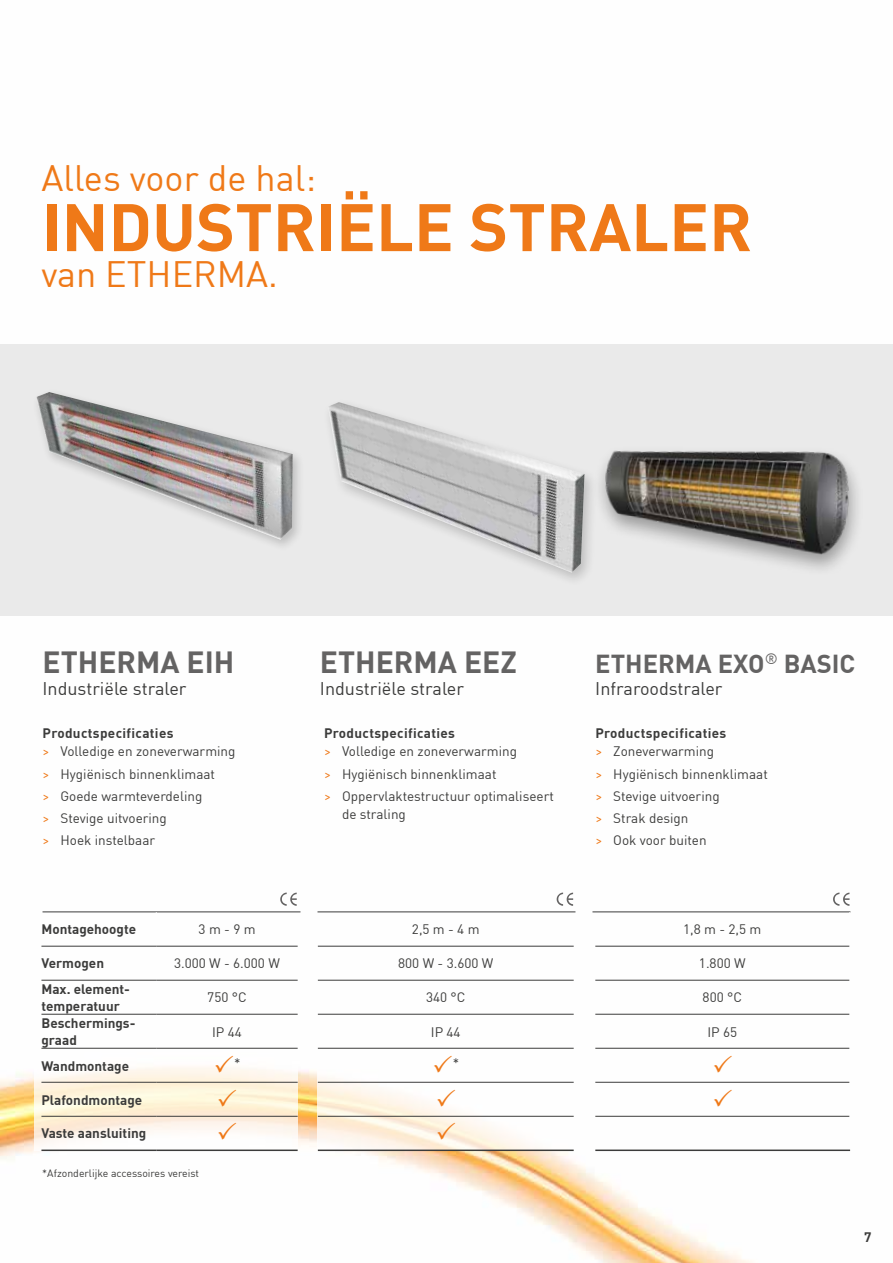
<style>
.page{position:relative;width:893px;height:1263px;background:#fff}
.page>*{position:absolute;margin:0;border:0;box-sizing:border-box;transform-origin:0 0}
.t1{font:700 66px "DIN";color:#ef7918}
.t2{font:36px "DIN";color:#ef7918}
.t3{font:700 30px "DIN";color:#646363}
.t4{font:700 25.5px "DIN";color:#646363}
.t5{font:18px "DIN";color:#3c3c3b}
.t6{font:13.5px/22.2px "DIN";color:#3c3c3b}
.t7{font:700 13.5px/16.5px "DIN";color:#3c3c3b}
.t8{font:700 13.5px/18px "DIN";letter-spacing:.025em;color:#3c3c3b}
.t9{font:10.5px "DIN";color:#3c3c3b}
.s1{font-weight:700}
.s2{color:#ef7918}
.s3{font-weight:400;color:#ef7918}
.s4{font-weight:400}
</style>
<div class="page">
<img style="left:0;top:615px;width:893px;height:648px">
<svg style="left:34px;top:911px;width:263px;height:239px"></svg>
<svg style="left:317px;top:912px;width:257px;height:238px"></svg>
<div style="left:596px;top:911px;width:254px;height:239px;background:#fff"></div>
<div style="left:0;top:344px;width:893px;height:271px;background:#eaeaea"></div>
<hr style="left:43px;top:911px;width:257px;height:1px;background:#3c3c3b">
<hr style="left:317px;top:911px;width:258px;height:1px;background:#3c3c3b">
<hr style="left:592px;top:911px;width:258px;height:1px;background:#3c3c3b">
<svg style="left:280px;top:892px;width:17px;height:14px"></svg>
<svg style="left:557px;top:892px;width:16px;height:14px"></svg>
<svg style="left:833px;top:892px;width:17px;height:14px"></svg>
<hr style="left:595px;top:946px;width:254px;height:1px;background:#3c3c3b">
<hr style="left:595px;top:980px;width:254px;height:1px;background:#3c3c3b">
<hr style="left:595px;top:1014px;width:254px;height:1px;background:#3c3c3b">
<hr style="left:595px;top:1048px;width:254px;height:1px;background:#3c3c3b">
<hr style="left:595px;top:1082px;width:254px;height:1px;background:#3c3c3b">
<hr style="left:595px;top:1116px;width:254px;height:1px;background:#3c3c3b">
<hr style="left:595px;top:1149px;width:255px;height:2px;background:#3c3c3b">
<hr style="left:318px;top:946px;width:256px;height:1px;background:#3c3c3b">
<hr style="left:318px;top:980px;width:256px;height:1px;background:#3c3c3b">
<hr style="left:318px;top:1014px;width:256px;height:1px;background:#3c3c3b">
<hr style="left:318px;top:1048px;width:256px;height:1px;background:#3c3c3b">
<hr style="left:318px;top:1082px;width:256px;height:1px;background:#3c3c3b">
<hr style="left:318px;top:1116px;width:256px;height:1px;background:#3c3c3b">
<hr style="left:318px;top:1149px;width:256px;height:2px;background:#3c3c3b">
<hr style="left:156px;top:912px;width:1px;height:34px;background:#fff">
<hr style="left:41px;top:946px;width:115px;height:1px;background:#3c3c3b">
<hr style="left:156px;top:946px;width:142px;height:1px;background:#3c3c3b">
<hr style="left:41px;top:980px;width:115px;height:1px;background:#3c3c3b">
<hr style="left:156px;top:980px;width:142px;height:1px;background:#3c3c3b">
<hr style="left:41px;top:1014px;width:115px;height:1px;background:#3c3c3b">
<hr style="left:156px;top:1014px;width:142px;height:1px;background:#3c3c3b">
<hr style="left:41px;top:1048px;width:115px;height:1px;background:#3c3c3b">
<hr style="left:156px;top:1048px;width:142px;height:1px;background:#3c3c3b">
<hr style="left:41px;top:1082px;width:115px;height:1px;background:#3c3c3b">
<hr style="left:156px;top:1082px;width:142px;height:1px;background:#3c3c3b">
<hr style="left:41px;top:1116px;width:115px;height:1px;background:#3c3c3b">
<hr style="left:156px;top:1116px;width:142px;height:1px;background:#3c3c3b">
<hr style="left:41px;top:1149px;width:115px;height:2px;background:#3c3c3b">
<hr style="left:156px;top:1149px;width:142px;height:2px;background:#3c3c3b">
<img style="left:329px;top:402px;width:243px;height:171px">
<div style="left:31px;top:388px;width:274px;height:165px;background:#000;opacity:.2"></div>
<img style="left:36px;top:392px;width:257px;height:148px">
<img style="left:572px;top:450px;width:286px;height:130px">
<svg style="left:434px;top:1055px;width:18px;height:17px"></svg>
<svg style="left:437px;top:1089px;width:18px;height:17px"></svg>
<svg style="left:437px;top:1122px;width:18px;height:18px"></svg>
<svg style="left:215px;top:1055px;width:18px;height:17px"></svg>
<svg style="left:219px;top:1089px;width:17px;height:17px"></svg>
<svg style="left:219px;top:1122px;width:17px;height:18px"></svg>
<h2 class="t2" style="left:41px;top:156px;width:276px">Alles voor de hal:</h2>
<h1 class="t1" style="left:41px;top:184px;width:712px">INDUSTRIËLE STRALER</h1>
<h2 class="t2" style="left:41px;top:252px;width:238px">van ETHERMA.</h2>
<h3 class="t3" style="left:43px;top:642px;width:193px">ETHERMA EIH</h3>
<h3 class="t5" style="left:43px;top:677px;width:146px">Industriële straler</h3>
<p class="t6" style="left:43px;top:724px;width:194px;line-height:18px"><span class="s1">Productspecificaties<br></span><span class="s2">&gt;</span> Volledige en zoneverwarming</p>
<p class="t6" style="left:43px;top:762px;width:174px"><span class="s2">&gt;</span> Hygiënisch binnenklimaat <span class="s2">&gt;</span> Goede warmteverdeling<br><span class="s2">&gt;</span> Stevige uitvoering<br><span class="s2">&gt;</span> Hoek instelbaar</p>
<p class="t7" style="left:41px;top:920px;width:96px">Montagehoogte</p>
<p class="t6" style="left:199px;top:918px;width:59px">3 m - 9 m</p>
<p class="t7" style="left:41px;top:955px;width:64px">Vermogen</p>
<p class="t6" style="left:174px;top:952px;width:107px">3.000 W - 6.000 W</p>
<p class="t7" style="left:41px;top:980px;width:90px">Max. element&shy;temperatuur</p>
<p class="t6" style="left:207px;top:986px;width:41px">750 °C</p>
<p class="t7" style="left:41px;top:1014px;width:96px">Beschermings&shy;graad</p>
<p class="t6" style="left:212px;top:1020px;width:31px">IP 44</p>
<p class="t7" style="left:41px;top:1057px;width:89px">Wandmontage</p>
<p class="t6" style="left:234px;top:1052px;width:8px">*</p>
<p class="t7" style="left:41px;top:1091px;width:102px">Plafondmontage</p>
<p class="t7" style="left:41px;top:1124px;width:106px">Vaste aansluiting</p>
<p class="t9" style="left:42px;top:1166px;width:158px">*Afzonderlijke accessoires vereist</p>
<h3 class="t3" style="left:320px;top:642px;width:198px">ETHERMA EEZ</h3>
<h3 class="t5" style="left:320px;top:677px;width:146px">Industriële straler</h3>
<p class="t6" style="left:324px;top:724px;width:194px;line-height:18px"><span class="s1">Productspecificaties<br></span><span class="s2">&gt;</span> Volledige en zoneverwarming</p>
<p class="t6" style="left:324px;top:762px;width:231px"><span class="s2">&gt;</span> Hygiënisch binnenklimaat<br><span class="s2">&gt;</span> Oppervlaktestructuur optimaliseert</p>
<p class="t6" style="left:342px;top:803px;width:65px">de straling</p>
<p class="t6" style="left:412px;top:918px;width:69px">2,5 m - 4 m</p>
<p class="t6" style="left:398px;top:952px;width:97px">800 W - 3.600 W</p>
<p class="t6" style="left:426px;top:986px;width:41px">340 °C</p>
<p class="t6" style="left:431px;top:1020px;width:31px">IP 44</p>
<p class="t6" style="left:453px;top:1052px;width:8px">*</p>
<h3 class="t4" style="left:595px;top:647px;width:260px">ETHERMA EXO<sup>®</sup> BASIC</h3>
<h3 class="t5" style="left:595px;top:677px;width:129px">Infraroodstraler</h3>
<p class="t8" style="left:595px;top:724px;width:132px">Productspecificaties <span class="s3">&gt;</span> <span class="s4">Zoneverwarming</span></p>
<p class="t6" style="left:595px;top:762px;width:174px"><span class="s2">&gt;</span> Hygiënisch binnenklimaat <span class="s2">&gt;</span> Stevige uitvoering<br><span class="s2">&gt;</span> Strak design<br><span class="s2">&gt;</span> Ook voor buiten</p>
<p class="t6" style="left:683px;top:918px;width:80px">1,8 m - 2,5 m</p>
<p class="t6" style="left:699px;top:952px;width:48px">1.800 W</p>
<p class="t6" style="left:703px;top:986px;width:41px">800 °C</p>
<p class="t6" style="left:707px;top:1020px;width:31px">IP 65</p>
<p class="t7" style="left:864px;top:1228px;width:9px">7</p>
</div>
